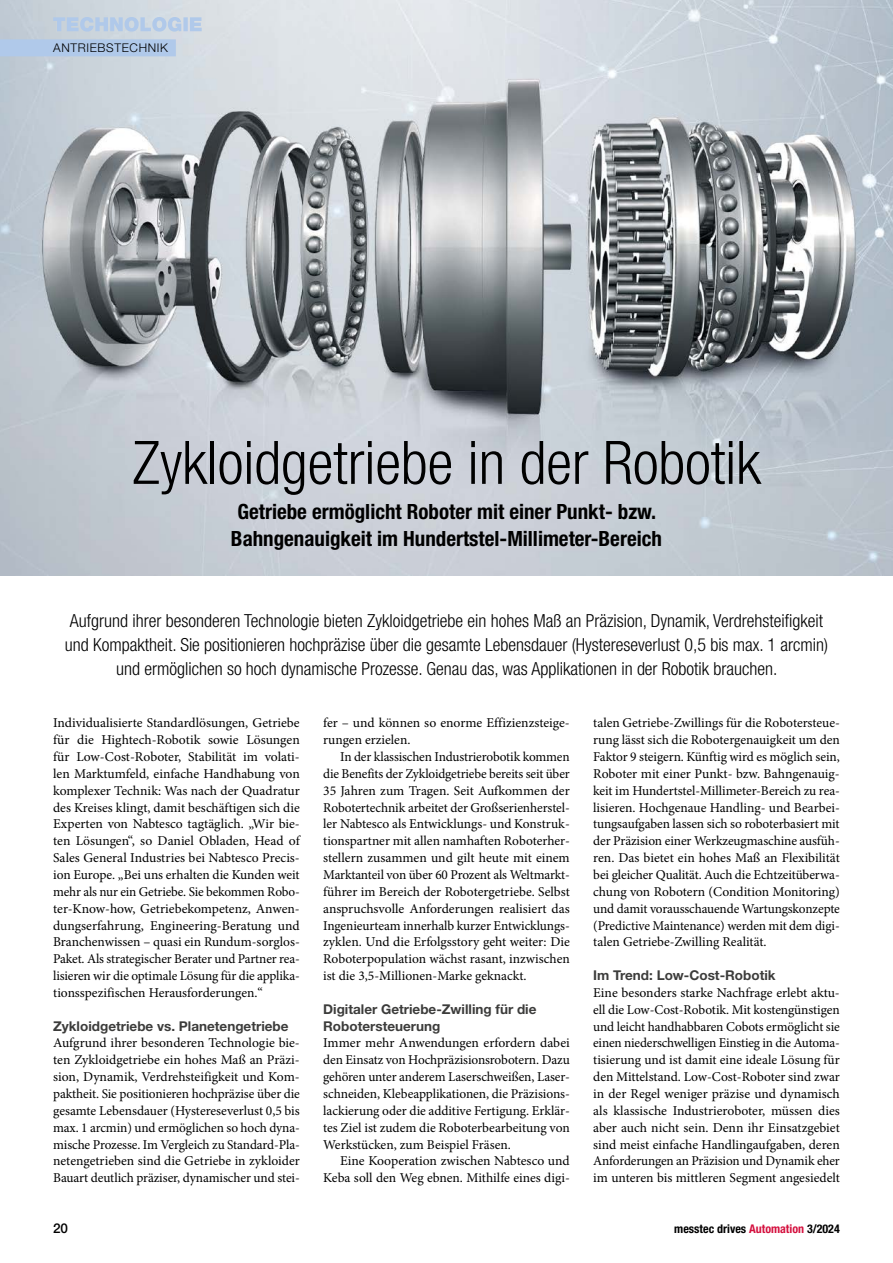
<style>
.page{position:relative;width:893px;height:1263px;background:#fff}
.page>*{position:absolute;margin:0;border:0;box-sizing:border-box;transform-origin:0 0}
.t1{font:300 condensed 60px "Helvetica Neue LT Std";color:#000}
.t2{font:700 condensed 21px/27px "Helvetica Neue LT Std";color:#000;text-align:center}
.t3{font:300 condensed 18px/24px "Helvetica Neue LT Std";color:#000;text-align:center}
.t4{font:13.5px/16.8px "Minion Pro";letter-spacing:-.005em;color:#000;text-align:justify}
.t5{font:700 13.5px/16.8px "Helvetica Neue LT Std";color:#3c3c3b}
.t6{font:500 13.5px "Helvetica Neue LT Std";color:#000}
.t7{font:700 condensed 12px "Helvetica Neue LT Std";color:#000}
.t8{font:300 12px "Helvetica Neue LT Std";color:#000}
.s1{color:#d4103e}
</style>
<div class="page">
<img style="left:0;top:0;width:893px;height:576px">
<svg style="left:53px;top:17px;width:149px;height:15px;background:#bdcfe5"></svg>
<div style="left:0;top:39px;width:176px;height:17px;background:#b0c9ea"></div>
<p class="t8" style="left:53px;top:41px;width:17px">ANTRIEBSTECHNIK</p>
<h1 class="t1" style="left:132px;top:428px;width:630px">Zykloidgetriebe in der Robotik</h1>
<h2 class="t2" style="left:231px;top:498px;width:432px">Getriebe ermöglicht Roboter mit einer Punkt- bzw.<br>Bahngenauigkeit im Hundertstel-Millimeter-Bereich</h2>
<p class="t3" style="left:65px;top:608px;width:765px">Aufgrund ihrer besonderen Technologie bieten Zykloidgetriebe ein hohes Maß an Präzision, Dynamik, Verdrehsteifigkeit und Kompaktheit. Sie positionieren hochpräzise über die gesamte Lebensdauer (Hystereseverlust 0,5 bis max. 1 arcmin) und ermöglichen so hoch dynamische Prozesse. Genau das, was Applikationen in der Robotik brauchen.</p>
<p class="t4" style="left:53px;top:715px;width:248px">Individualisierte Standardlösungen, Getriebe für die Hightech-Robotik sowie Lösungen für Low-Cost-Roboter, Stabilität im volati&shy;len Marktumfeld, einfache Handhabung von komplexer Technik: Was nach der Quadratur des Kreises klingt, damit beschäftigen sich die Experten von Nabtesco tagtäglich. „Wir bie&shy;ten Lösungen“, so Daniel Obladen, Head of Sales General Industries bei Nabtesco Precis&shy;ion Europe. „Bei uns erhalten die Kunden weit mehr als nur ein Getriebe. Sie bekommen Robo&shy;ter-Know-how, Getriebekompetenz, Anwen&shy;dungserfahrung, Engineering-Beratung und Branchenwissen – quasi ein Rundum-sorglos-Paket. Als strategischer Berater und Partner rea&shy;lisieren wir die optimale Lösung für die applika&shy;tionsspezifischen Herausforderungen.“</p>
<p class="t5" style="left:53px;top:1017px;width:237px">Zykloidgetriebe vs. Planetengetriebe</p>
<p class="t4" style="left:53px;top:1035px;width:248px">Aufgrund ihrer besonderen Technologie bie&shy;ten Zykloidgetriebe ein hohes Maß an Präzi&shy;sion, Dynamik, Verdrehsteifigkeit und Kom&shy;paktheit. Sie positionieren hochpräzise über die gesamte Lebensdauer (Hystereseverlust 0,5 bis max. 1 arcmin) und ermöglichen so hoch dyna&shy;mische Prozesse. Im Vergleich zu Standard-Pla&shy;netengetrieben sind die Getriebe in zykloider Bauart deutlich präziser, dynamischer und stei-</p>
<p class="t4" style="left:323px;top:715px;width:248px">fer – und können so enorme Effizienzsteige&shy;rungen erzielen.</p>
<p class="t4" style="left:323px;top:748px;width:248px;text-indent:17px">In der klassischen Industrierobotik kommen die Benefits der Zykloidgetriebe bereits seit über 35 Jahren zum Tragen. Seit Aufkommen der Robotertechnik arbeitet der Großserienherstel&shy;ler Nabtesco als Entwicklungs- und Konstruk&shy;tionspartner mit allen namhaften Roboterher&shy;stellern zusammen und gilt heute mit einem Marktanteil von über 60 Prozent als Weltmarkt&shy;führer im Bereich der Robotergetriebe. Selbst anspruchsvolle Anforderungen realisiert das Ingenieurteam innerhalb kurzer Entwicklungs&shy;zyklen. Und die Erfolgsstory geht weiter: Die Roboterpopulation wächst rasant, inzwischen ist die 3,5-Millionen-Marke geknackt.</p>
<p class="t5" style="left:323px;top:1000px;width:215px">Digitaler Getriebe-Zwilling für die<br>Robotersteuerung</p>
<p class="t4" style="left:323px;top:1035px;width:248px">Immer mehr Anwendungen erfordern dabei den Einsatz von Hochpräzisionsrobotern. Dazu gehören unter anderem Laserschweißen, Laser&shy;schneiden, Klebeapplikationen, die Präzisions&shy;lackierung oder die additive Fertigung. Erklär&shy;tes Ziel ist zudem die Roboterbearbeitung von Werkstücken, zum Beispiel Fräsen.</p>
<p class="t4" style="left:323px;top:1153px;width:248px;text-align:right">Eine Kooperation zwischen Nabtesco und<br>Keba soll den Weg ebnen. Mithilfe eines digi-</p>
<p class="t4" style="left:593px;top:715px;width:248px">talen Getriebe-Zwillings für die Robotersteue&shy;rung lässt sich die Robotergenauigkeit um den Faktor 9 steigern. Künftig wird es möglich sein, Roboter mit einer Punkt- bzw. Bahngenauig&shy;keit im Hundertstel-Millimeter-Bereich zu rea&shy;lisieren. Hochgenaue Handling- und Bearbei&shy;tungsaufgaben lassen sich so roboterbasiert mit der Präzision einer Werkzeugmaschine ausfüh&shy;ren. Das bietet ein hohes Maß an Flexibilität bei gleicher Qualität. Auch die Echtzeitüberwa&shy;chung von Robotern (Condition Monitoring) und damit vorausschauende Wartungskonzepte (Predictive Maintenance) werden mit dem digi&shy;talen Getriebe-Zwilling Realität.</p>
<p class="t5" style="left:593px;top:966px;width:184px">Im Trend: Low-Cost-Robotik</p>
<p class="t4" style="left:593px;top:984px;width:248px">Eine besonders starke Nachfrage erlebt aktu&shy;ell die Low-Cost-Robotik. Mit kostengünstigen und leicht handhabbaren Cobots ermöglicht sie einen niederschwelligen Einstieg in die Automa&shy;tisierung und ist damit eine ideale Lösung für den Mittelstand. Low-Cost-Roboter sind zwar in der Regel weniger präzise und dynamisch als klassische Industrieroboter, müssen dies aber auch nicht sein. Denn ihr Einsatzgebiet sind meist einfache Handlingaufgaben, deren Anforderungen an Präzision und Dynamik eher im unteren bis mittleren Segment angesiedelt</p>
<p class="t6" style="left:53px;top:1220px;width:17px">20</p>
<p class="t7" style="left:674px;top:1221px;width:167px">messtec drives <span class="s1">Automation</span> 3/2024</p>
</div>
